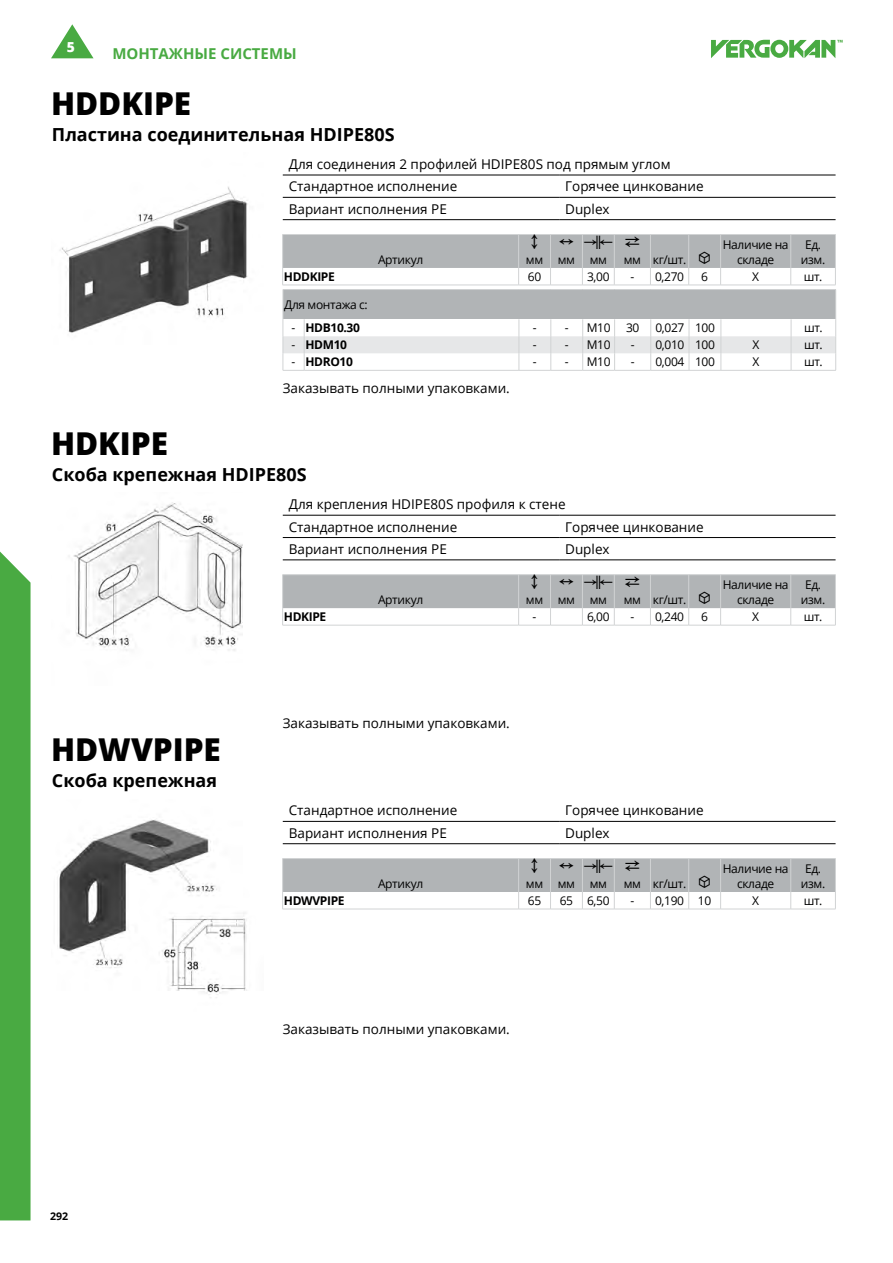
<style>
.page{position:relative;width:893px;height:1263px;background:#fff}
.page>*{position:absolute;margin:0;border:0;box-sizing:border-box;transform-origin:0 0}
.t1{font:800 31.5px "Open Sans";color:#000}
.t2{font:700 18px "Open Sans";color:#000}
.t3{font:700 15px "Open Sans";color:#49aa42}
.t4{font:800 13.8px "Open Sans";color:#fff}
.t5{font:13.5px/22.4px "Open Sans";color:#000}
.t6{font:12px/14.4px "Open Sans";letter-spacing:-.03em;color:#000;text-align:center}
.t7{font:700 12px "Open Sans";letter-spacing:-.03em;color:#000}
.t8{font:700 10.65px "Open Sans";color:#000}
.s1{font-weight:400}
</style>
<div class="page">
<div style="left:0;top:551px;width:31px;height:669px;background:#49aa42"></div>
<svg style="left:51px;top:24px;width:43px;height:34px"></svg>
<svg style="left:711px;top:40px;width:132px;height:18px"></svg>
<img style="left:60px;top:186px;width:188px;height:147px">
<hr style="left:283px;top:175px;width:276px;height:1px;background:#000">
<hr style="left:559px;top:175px;width:277px;height:1px;background:#000">
<hr style="left:283px;top:197px;width:276px;height:1px;background:#000">
<hr style="left:559px;top:197px;width:277px;height:1px;background:#000">
<hr style="left:283px;top:219px;width:276px;height:1px;background:#000">
<hr style="left:559px;top:219px;width:277px;height:1px;background:#000">
<img style="left:69px;top:502px;width:174px;height:149px">
<hr style="left:283px;top:515px;width:276px;height:1px;background:#000">
<hr style="left:559px;top:515px;width:277px;height:1px;background:#000">
<hr style="left:283px;top:537px;width:276px;height:1px;background:#000">
<hr style="left:559px;top:537px;width:277px;height:1px;background:#000">
<hr style="left:283px;top:560px;width:276px;height:1px;background:#000">
<hr style="left:559px;top:560px;width:277px;height:1px;background:#000">
<hr style="left:282px;top:574px;width:237px;height:1px;background:#d1d3d4">
<hr style="left:519px;top:574px;width:31px;height:1px;background:#d1d3d4">
<hr style="left:550px;top:574px;width:32px;height:1px;background:#d1d3d4">
<hr style="left:582px;top:574px;width:32px;height:1px;background:#d1d3d4">
<hr style="left:614px;top:574px;width:36px;height:1px;background:#d1d3d4">
<hr style="left:650px;top:574px;width:39px;height:1px;background:#d1d3d4">
<hr style="left:689px;top:574px;width:32px;height:1px;background:#d1d3d4">
<hr style="left:721px;top:574px;width:70px;height:1px;background:#d1d3d4">
<hr style="left:791px;top:574px;width:45px;height:1px;background:#d1d3d4">
<hr style="left:282px;top:625px;width:237px;height:1px;background:#d1d3d4">
<hr style="left:519px;top:625px;width:31px;height:1px;background:#d1d3d4">
<hr style="left:550px;top:625px;width:32px;height:1px;background:#d1d3d4">
<hr style="left:582px;top:625px;width:32px;height:1px;background:#d1d3d4">
<hr style="left:614px;top:625px;width:36px;height:1px;background:#d1d3d4">
<hr style="left:650px;top:625px;width:39px;height:1px;background:#d1d3d4">
<hr style="left:689px;top:625px;width:32px;height:1px;background:#d1d3d4">
<hr style="left:721px;top:625px;width:70px;height:1px;background:#d1d3d4">
<hr style="left:791px;top:625px;width:45px;height:1px;background:#d1d3d4">
<img style="left:59px;top:819px;width:188px;height:179px">
<hr style="left:283px;top:821px;width:276px;height:1px;background:#000">
<hr style="left:559px;top:821px;width:277px;height:1px;background:#000">
<hr style="left:283px;top:843px;width:276px;height:1px;background:#000">
<hr style="left:559px;top:843px;width:277px;height:1px;background:#000">
<hr style="left:282px;top:909px;width:237px;height:1px;background:#d1d3d4">
<hr style="left:519px;top:909px;width:31px;height:1px;background:#d1d3d4">
<hr style="left:550px;top:909px;width:32px;height:1px;background:#d1d3d4">
<hr style="left:582px;top:909px;width:32px;height:1px;background:#d1d3d4">
<hr style="left:614px;top:909px;width:36px;height:1px;background:#d1d3d4">
<hr style="left:650px;top:909px;width:39px;height:1px;background:#d1d3d4">
<hr style="left:689px;top:909px;width:32px;height:1px;background:#d1d3d4">
<hr style="left:721px;top:909px;width:70px;height:1px;background:#d1d3d4">
<hr style="left:791px;top:909px;width:45px;height:1px;background:#d1d3d4">
<svg style="left:282px;top:234px;width:554px;height:137px"></svg>
<svg style="left:282px;top:575px;width:554px;height:50px"></svg>
<svg style="left:282px;top:858px;width:554px;height:51px"></svg>
<p class="t4" style="left:67px;top:37px;width:10px">5</p>
<p class="t3" style="left:112px;top:43px;width:186px">МОНТАЖНЫЕ СИСТЕМЫ</p>
<h1 class="t1" style="left:51px;top:79px;width:142px">HDDKIPE</h1>
<h2 class="t2" style="left:52px;top:121px;width:344px">Пластина соединительная HDIPE80S</h2>
<p class="t5" style="left:289px;top:153px;width:383px">Для соединения 2 профилей HDIPE80S под прямым углом<br>Стандартное исполнение</p>
<p class="t5" style="left:565px;top:175px;width:140px">Горячее цинкование</p>
<p class="t5" style="left:289px;top:197px;width:160px">Вариант исполнения PE</p>
<p class="t5" style="left:565px;top:197px;width:46px">Duplex</p>
<p class="t6" style="left:378px;top:252px;width:47px">Артикул</p>
<p class="t6" style="left:526px;top:252px;width:83px">мм мм мм</p>
<p class="t6" style="left:624px;top:252px;width:89px">мм кг/шт. ◆</p>
<p class="t6" style="left:723px;top:237px;width:67px">Наличие на складе</p>
<p class="t6" style="left:801px;top:237px;width:26px">Ед. изм.</p>
<p class="t7" style="left:284px;top:268px;width:52px">HDDKIPE</p>
<p class="t6" style="left:528px;top:269px;width:15px">60</p>
<p class="t6" style="left:587px;top:269px;width:24px">3,00</p>
<p class="t6" style="left:630px;top:269px;width:55px">- 0,270</p>
<p class="t6" style="left:701px;top:269px;width:8px">6</p>
<p class="t6" style="left:752px;top:269px;width:8px">X</p>
<p class="t6" style="left:804px;top:269px;width:20px">шт.</p>
<p class="t6" style="left:284px;top:297px;width:85px">Для монтажа с:</p>
<p class="t7" style="left:292px;top:320px;width:70px"><span class="s1">-</span> HDB10.30</p>
<p class="t6" style="left:533px;top:321px;width:37px">- -</p>
<p class="t6" style="left:587px;top:321px;width:25px">M10</p>
<p class="t6" style="left:626px;top:321px;width:15px">30</p>
<p class="t6" style="left:655px;top:321px;width:61px">0,027 100</p>
<p class="t6" style="left:804px;top:321px;width:20px">шт.</p>
<p class="t7" style="left:292px;top:337px;width:57px"><span class="s1">-</span> HDM10</p>
<p class="t6" style="left:533px;top:338px;width:37px">- -</p>
<p class="t6" style="left:587px;top:338px;width:25px">M10</p>
<p class="t6" style="left:631px;top:338px;width:86px">- 0,010 100</p>
<p class="t6" style="left:752px;top:338px;width:8px">X</p>
<p class="t6" style="left:804px;top:338px;width:20px">шт.</p>
<p class="t7" style="left:292px;top:354px;width:63px"><span class="s1">-</span> HDRO10</p>
<p class="t6" style="left:533px;top:355px;width:37px">- -</p>
<p class="t6" style="left:587px;top:355px;width:25px">M10</p>
<p class="t6" style="left:631px;top:355px;width:86px">- 0,004 100</p>
<p class="t6" style="left:752px;top:355px;width:8px">X</p>
<p class="t6" style="left:804px;top:355px;width:20px">шт.</p>
<p class="t5" style="left:283px;top:376px;width:229px">Заказывать полными упаковками.</p>
<h1 class="t1" style="left:51px;top:420px;width:119px">HDKIPE</h1>
<h2 class="t2" style="left:52px;top:462px;width:256px">Скоба крепежная HDIPE80S</h2>
<p class="t5" style="left:289px;top:493px;width:278px">Для крепления HDIPE80S профиля к стене<br>Стандартное исполнение</p>
<p class="t5" style="left:565px;top:515px;width:140px">Горячее цинкование</p>
<p class="t5" style="left:289px;top:537px;width:160px">Вариант исполнения PE</p>
<p class="t5" style="left:565px;top:537px;width:46px">Duplex</p>
<p class="t6" style="left:378px;top:592px;width:47px">Артикул</p>
<p class="t6" style="left:526px;top:592px;width:83px">мм мм мм</p>
<p class="t6" style="left:624px;top:592px;width:89px">мм кг/шт. ◆</p>
<p class="t6" style="left:723px;top:578px;width:67px">Наличие на складе</p>
<p class="t6" style="left:801px;top:578px;width:26px">Ед. изм.</p>
<p class="t7" style="left:284px;top:608px;width:44px">HDKIPE</p>
<p class="t6" style="left:533px;top:609px;width:5px">-</p>
<p class="t6" style="left:587px;top:609px;width:24px">6,00</p>
<p class="t6" style="left:630px;top:609px;width:55px">- 0,240</p>
<p class="t6" style="left:701px;top:609px;width:8px">6</p>
<p class="t6" style="left:752px;top:609px;width:8px">X</p>
<p class="t6" style="left:804px;top:609px;width:20px">шт.</p>
<h1 class="t1" style="left:51px;top:726px;width:171px">HDWVPIPE</h1>
<h2 class="t2" style="left:52px;top:768px;width:167px">Скоба крепежная</h2>
<p class="t5" style="left:283px;top:711px;width:229px">Заказывать полными упаковками.</p>
<p class="t5" style="left:289px;top:799px;width:170px">Стандартное исполнение</p>
<p class="t5" style="left:565px;top:799px;width:140px">Горячее цинкование</p>
<p class="t5" style="left:289px;top:821px;width:160px">Вариант исполнения PE</p>
<p class="t5" style="left:565px;top:821px;width:46px">Duplex</p>
<p class="t6" style="left:378px;top:876px;width:47px">Артикул</p>
<p class="t6" style="left:526px;top:876px;width:83px">мм мм мм</p>
<p class="t6" style="left:624px;top:876px;width:89px">мм кг/шт. ◆</p>
<p class="t6" style="left:723px;top:861px;width:67px">Наличие на складе</p>
<p class="t6" style="left:801px;top:861px;width:26px">Ед. изм.</p>
<p class="t7" style="left:284px;top:892px;width:62px">HDWVPIPE</p>
<p class="t6" style="left:528px;top:893px;width:15px">65</p>
<p class="t6" style="left:560px;top:893px;width:51px">65 6,50</p>
<p class="t6" style="left:630px;top:893px;width:82px">- 0,190 10</p>
<p class="t6" style="left:752px;top:893px;width:8px">X</p>
<p class="t6" style="left:804px;top:893px;width:20px">шт.</p>
<p class="t5" style="left:283px;top:1017px;width:229px">Заказывать полными упаковками.</p>
<p class="t8" style="left:50px;top:1209px;width:20px">292</p>
</div>
